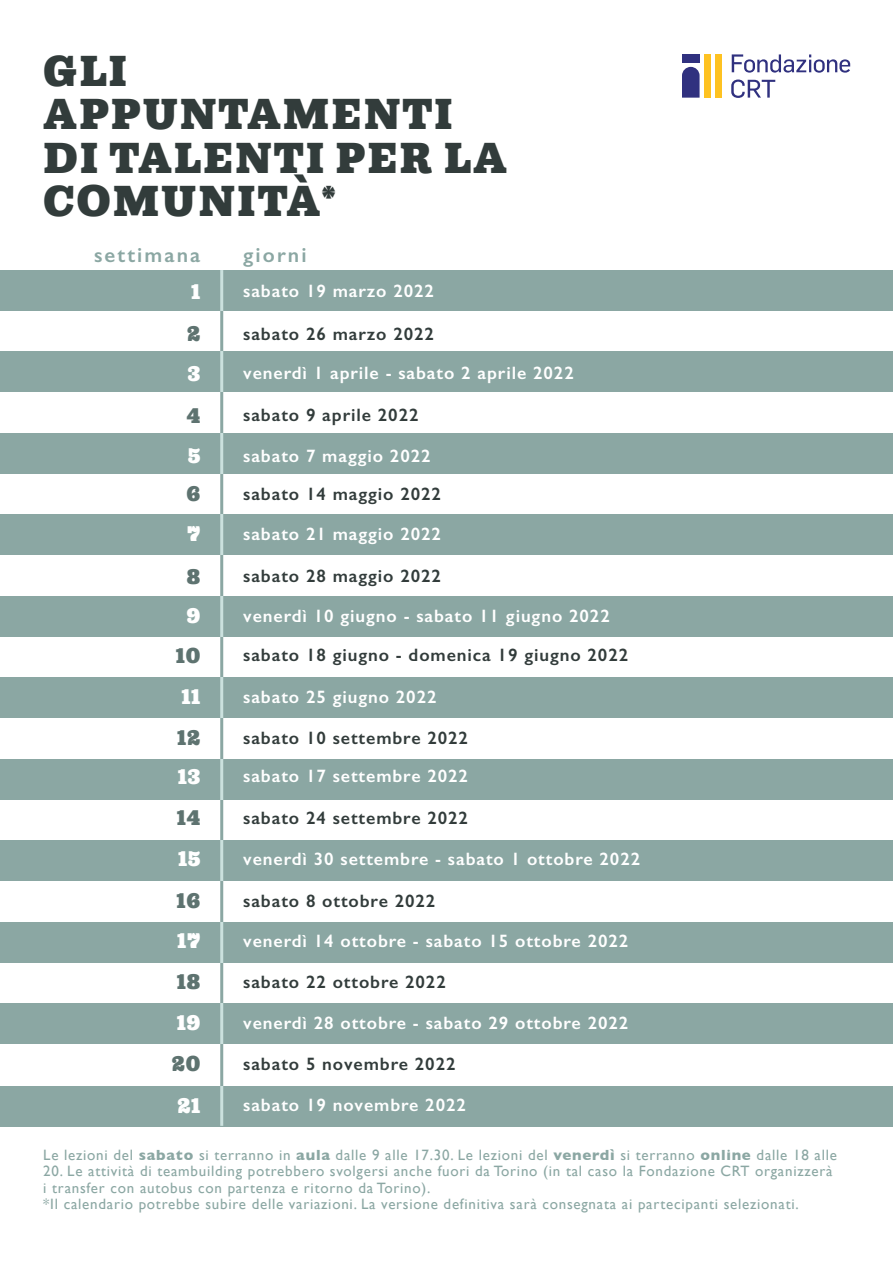
<style>
.page{position:relative;width:893px;height:1263px;background:#fff}
.page>*{position:absolute;margin:0;border:0;box-sizing:border-box;transform-origin:0 0}
.t1{font:900 42.9px/43.5px "Capital Serif";letter-spacing:.06em;color:#323c3b}
.t2{font:900 21px "Capital Serif";letter-spacing:.05em;color:#fff}
.t3{font:900 21px "Capital Serif";letter-spacing:.05em;color:#5e7370}
.t4{font:600 21px "Gill Sans";letter-spacing:.1em;color:#8ba7a3}
.t5{font:600 18px "Gill Sans";letter-spacing:.05em;color:#fff}
.t6{font:600 18px "Gill Sans";letter-spacing:.05em;color:#323c3b}
.t7{font:15px/16.5px "Gill Sans";letter-spacing:.05em;color:#8ba7a3}
.s1{font-weight:700}
</style>
<div class="page">
<div style="left:0;top:270px;width:893px;height:41px;background:#8ba7a3"></div>
<div style="left:0;top:351px;width:893px;height:41px;background:#8ba7a3"></div>
<div style="left:0;top:433px;width:893px;height:41px;background:#8ba7a3"></div>
<div style="left:0;top:514px;width:893px;height:41px;background:#8ba7a3"></div>
<div style="left:0;top:596px;width:893px;height:41px;background:#8ba7a3"></div>
<div style="left:0;top:677px;width:893px;height:41px;background:#8ba7a3"></div>
<div style="left:0;top:759px;width:893px;height:41px;background:#8ba7a3"></div>
<div style="left:0;top:1003px;width:893px;height:41px;background:#8ba7a3"></div>
<div style="left:0;top:840px;width:893px;height:41px;background:#8ba7a3"></div>
<div style="left:0;top:1086px;width:893px;height:41px;background:#8ba7a3"></div>
<div style="left:0;top:922px;width:893px;height:41px;background:#8ba7a3"></div>
<hr style="left:220px;top:270px;width:3px;height:856px;background:#8ba7a3">
<div style="left:704px;top:54px;width:7px;height:44px;background:#fec221"></div>
<div style="left:715px;top:54px;width:6px;height:44px;background:#fec221"></div>
<svg style="left:682px;top:67px;width:18px;height:31px"></svg>
<div style="left:682px;top:54px;width:18px;height:8px;background:#30317f"></div>
<svg style="left:732px;top:54px;width:118px;height:19px"></svg>
<svg style="left:731px;top:80px;width:44px;height:18px"></svg>
<p class="t1" style="left:43px;top:49px;width:465px">GLI<br>APPUNTAMENTI<br>DI TALENTI PER LA<br>COMUNITÀ*</p>
<p class="t4" style="left:94px;top:243px;width:108px">settimana</p>
<p class="t4" style="left:243px;top:243px;width:65px">giorni</p>
<p class="t2" style="left:192px;top:276px;width:10px">1</p>
<p class="t5" style="left:243px;top:280px;width:192px">sabato 19 marzo 2022</p>
<p class="t3" style="left:187px;top:319px;width:14px">2</p>
<p class="t2" style="left:188px;top:358px;width:14px">3</p>
<p class="t3" style="left:187px;top:400px;width:15px">4</p>
<p class="t2" style="left:188px;top:441px;width:14px">5</p>
<p class="t3" style="left:187px;top:479px;width:15px">6</p>
<p class="t2" style="left:187px;top:519px;width:14px">7</p>
<p class="t3" style="left:187px;top:561px;width:15px">8</p>
<p class="t2" style="left:187px;top:601px;width:15px">9</p>
<p class="t3" style="left:176px;top:640px;width:26px">10</p>
<p class="t2" style="left:182px;top:682px;width:20px">11</p>
<p class="t3" style="left:178px;top:723px;width:24px">12</p>
<p class="t2" style="left:178px;top:761px;width:24px">13</p>
<p class="t6" style="left:243px;top:323px;width:192px">sabato 26 marzo 2022</p>
<p class="t5" style="left:243px;top:362px;width:332px">venerdì 1 aprile - sabato 2 aprile 2022</p>
<p class="t6" style="left:243px;top:404px;width:177px">sabato 9 aprile 2022</p>
<p class="t5" style="left:243px;top:445px;width:189px">sabato 7 maggio 2022</p>
<p class="t6" style="left:243px;top:483px;width:199px">sabato 14 maggio 2022</p>
<p class="t5" style="left:243px;top:523px;width:199px">sabato 21 maggio 2022</p>
<p class="t6" style="left:243px;top:565px;width:199px">sabato 28 maggio 2022</p>
<p class="t5" style="left:243px;top:605px;width:368px">venerdì 10 giugno - sabato 11 giugno 2022</p>
<p class="t6" style="left:243px;top:644px;width:387px">sabato 18 giugno - domenica 19 giugno 2022</p>
<p class="t5" style="left:243px;top:686px;width:195px">sabato 25 giugno 2022</p>
<p class="t6" style="left:243px;top:727px;width:226px">sabato 10 settembre 2022</p>
<p class="t5" style="left:243px;top:765px;width:226px">sabato 17 settembre 2022</p>
<p class="t6" style="left:243px;top:807px;width:226px">sabato 24 settembre 2022</p>
<p class="t5" style="left:243px;top:848px;width:399px">venerdì 30 settembre - sabato 1 ottobre 2022</p>
<p class="t6" style="left:243px;top:890px;width:194px">sabato 8 ottobre 2022</p>
<p class="t5" style="left:243px;top:930px;width:387px">venerdì 14 ottobre - sabato 15 ottobre 2022</p>
<p class="t6" style="left:243px;top:971px;width:204px">sabato 22 ottobre 2022</p>
<p class="t5" style="left:243px;top:1012px;width:387px">venerdì 28 ottobre - sabato 29 ottobre 2022</p>
<p class="t6" style="left:243px;top:1053px;width:214px">sabato 5 novembre 2022</p>
<p class="t5" style="left:243px;top:1094px;width:224px">sabato 19 novembre 2022</p>
<p class="t7" style="left:43px;top:1146px;width:795px">Le lezioni del <span class="s1">sabato</span> si terranno in <span class="s1">aula</span> dalle 9 alle 17.30. Le lezioni del <span class="s1">venerdì</span> si terranno <span class="s1">online</span> dalle 18 alle</p>
<p class="t7" style="left:43px;top:1163px;width:791px">20. Le attività di teambuilding potrebbero svolgersi anche fuori da Torino (in tal caso la Fondazione CRT organizzerà i transfer con autobus con partenza e ritorno da Torino).</p>
<p class="t7" style="left:43px;top:1196px;width:757px">*Il calendario potrebbe subire delle variazioni. La versione definitiva sarà consegnata ai partecipanti selezionati.</p>
<p class="t3" style="left:177px;top:803px;width:25px">14</p>
<p class="t2" style="left:178px;top:844px;width:23px">15</p>
<p class="t3" style="left:177px;top:886px;width:25px">16</p>
<p class="t2" style="left:178px;top:926px;width:24px">17</p>
<p class="t3" style="left:177px;top:967px;width:25px">18</p>
<p class="t2" style="left:177px;top:1008px;width:25px">19</p>
<p class="t3" style="left:172px;top:1049px;width:30px">20</p>
<p class="t2" style="left:178px;top:1090px;width:24px">21</p>
</div>
